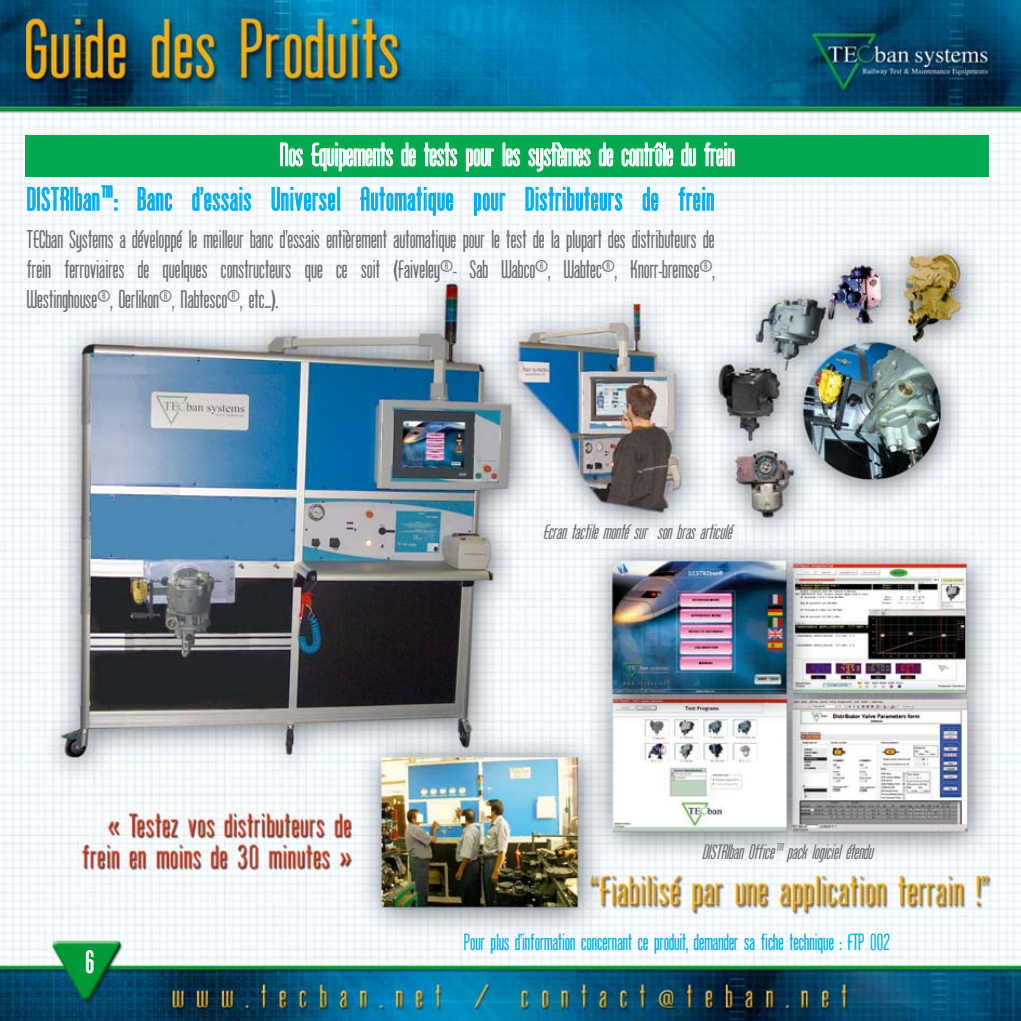
<style>
.page{position:relative;width:1021px;height:1021px;background:#fff}
.page>*{position:absolute;margin:0;border:0;box-sizing:border-box;transform-origin:0 0}
.t1{font:31.5px "Protege";letter-spacing:.035em;color:#00adef}
.t2{font:31.5px "Protege";color:#fff}
.t3{font:29.25px "Protege";color:#fff}
.t4{font:24.75px/29.7px "Protege";color:#6c6e70;text-align:justify}
.t5{font:22.5px "Protege";color:#00adef}
.t6{font:italic 20.25px "Protege";color:#6c6e70}
</style>
<div class="page">
<img style="left:0;top:0;width:1020px;height:1020px">
<div style="left:26px;top:135px;width:963px;height:42px;background:#00a850"></div>
<p class="t2" style="left:279px;top:143px;width:457px">Nos Equipements de tests pour les systèmes de contrôle du frein</p>
<p class="t1" style="left:27px;top:187px;width:688px">DISTRIban™: Banc d’essais Universel Automatique pour Distributeurs de frein</p>
<p class="t4" style="left:27px;top:226px;width:689px">TECban Systems a développé le meilleur banc d’essais entièrement automatique pour le test de la plupart des distributeurs de frein ferroviaires de quelques constructeurs que ce soit (Faiveley®- Sab Wabco®, Wabtec®, Knorr-bremse®, Westinghouse®, Oerlikon®, Nabtesco®, etc...).</p>
<p class="t6" style="left:543px;top:524px;width:190px">Ecran tactile monté sur son bras articulé</p>
<p class="t3" style="left:85px;top:951px;width:10px">6</p>
<p class="t6" style="left:702px;top:843px;width:176px">DISTRIban Office™ pack logiciel étendu</p>
<p class="t5" style="left:464px;top:933px;width:427px">Pour plus d’information concernant ce produit, demander sa fiche technique : FTP 002</p>
</div>
